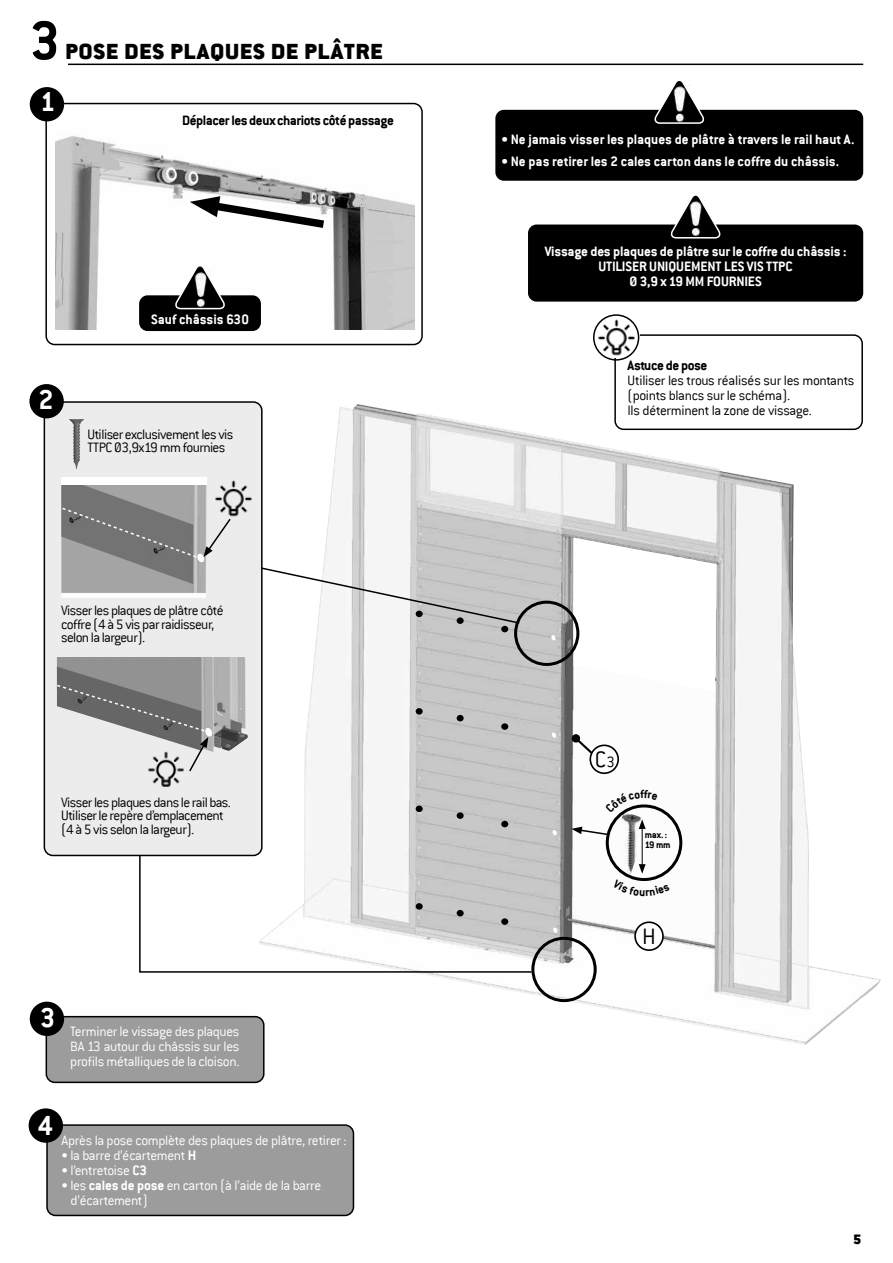
<style>
.page{position:relative;width:893px;height:1263px;background:#fff}
.page>*{position:absolute;margin:0;border:0;box-sizing:border-box;transform-origin:0 0}
.t1{font:700 60px "Conduit ITC";color:#000}
.t2{font:700 30px "Conduit ITC";color:#fff}
.t3{font:300 24.6px "Conduit ITC";color:#000}
.t4{font:900 24px "Conduit ITC";letter-spacing:.04em;color:#000}
.t5{font:300 15px/13.5px "Conduit ITC";letter-spacing:-.03em;color:#000}
.t6{font:300 15px/15px "Conduit ITC";letter-spacing:-.025em;color:#fff;text-align:justify}
.t7{font:700 15px/15px "Conduit ITC";letter-spacing:-.01em;color:#fff;text-align:center}
.t8{font:700 15px "Conduit ITC";letter-spacing:-.03em;color:#000}
.t9{font:900 15px "Conduit ITC";color:#000}
.t10{font:700 10.5px/10.5px "Conduit ITC";letter-spacing:-.025em;color:#000}
.s1{font-weight:700}
.s2{font-size:16.35px}
</style>
<div class="page">
<img style="left:304px;top:404px;width:577px;height:641px">
<svg style="left:551px;top:635px;width:5px;height:6px"></svg>
<svg style="left:552px;top:732px;width:4px;height:6px"></svg>
<svg style="left:552px;top:830px;width:5px;height:6px"></svg>
<svg style="left:553px;top:927px;width:5px;height:6px"></svg>
<div style="left:501px;top:821px;width:7px;height:6px;background:#000;border-radius:50%"></div>
<div style="left:501px;top:723px;width:7px;height:7px;background:#000;border-radius:50%"></div>
<div style="left:501px;top:626px;width:7px;height:6px;background:#000;border-radius:50%"></div>
<div style="left:457px;top:812px;width:7px;height:7px;background:#000;border-radius:50%"></div>
<div style="left:457px;top:715px;width:7px;height:6px;background:#000;border-radius:50%"></div>
<div style="left:416px;top:805px;width:7px;height:7px;background:#000;border-radius:50%"></div>
<div style="left:416px;top:708px;width:7px;height:7px;background:#000;border-radius:50%"></div>
<div style="left:635px;top:922px;width:28px;height:28px;background:#fff;border-radius:50%"></div>
<div style="left:634px;top:921px;width:30px;height:30px;border:2px solid #000;border-radius:50%"></div>
<div style="left:46px;top:1017px;width:218px;height:65px;background:#9c9c9c;border-radius:9px"></div>
<div style="left:46px;top:1016px;width:219px;height:67px;border:2px solid #000;border-radius:9px"></div>
<div style="left:30px;top:1002px;width:34px;height:34px;background:#000;border-radius:50%"></div>
<div style="left:531px;top:937px;width:66px;height:65px;border:3px solid #000;border-radius:50%"></div>
<svg style="left:571px;top:827px;width:38px;height:9px"></svg>
<img style="left:614px;top:812px;width:35px;height:52px">
<div style="left:606px;top:804px;width:76px;height:77px;border:3px solid #000;border-radius:50%"></div>
<hr style="left:642px;top:826px;width:1px;height:40px;background:#000">
<svg style="left:639px;top:819px;width:7px;height:10px"></svg>
<div style="left:47px;top:1125px;width:306px;height:90px;background:#9c9c9c;border-radius:9px"></div>
<div style="left:46px;top:1124px;width:308px;height:92px;border:2px solid #000;border-radius:9px"></div>
<div style="left:29px;top:1108px;width:34px;height:35px;background:#000;border-radius:50%"></div>
<hr style="left:68px;top:64px;width:795px;height:1px;background:#000">
<div style="left:495px;top:110px;width:368px;height:71px;background:#000;border-radius:9px"></div>
<svg style="left:652px;top:81px;width:53px;height:43px"></svg>
<img style="left:669px;top:86px;width:21px;height:36px">
<div style="left:528px;top:225px;width:335px;height:77px;background:#000;border-radius:9px"></div>
<svg style="left:668px;top:195px;width:53px;height:44px"></svg>
<img style="left:685px;top:201px;width:21px;height:36px">
<div style="left:614px;top:334px;width:249px;height:96px;border:2px solid #000;border-radius:9px"></div>
<img style="left:594px;top:317px;width:45px;height:41px">
<div style="left:593px;top:314px;width:46px;height:47px;border:2px solid #000;border-radius:50%"></div>
<div style="left:514px;top:601px;width:65px;height:65px;border:3px solid #000;border-radius:50%"></div>
<svg style="left:138px;top:846px;width:395px;height:127px"></svg>
<div style="left:44px;top:402px;width:218px;height:453px;background:#ececec;border-radius:9px"></div>
<div style="left:44px;top:401px;width:219px;height:455px;border:2px solid #000;border-radius:9px"></div>
<img style="left:57px;top:657px;width:191px;height:95px">
<svg style="left:56px;top:667px;width:157px;height:105px"></svg>
<div style="left:29px;top:384px;width:35px;height:34px;background:#000;border-radius:50%"></div>
<img style="left:69px;top:419px;width:15px;height:51px">
<svg style="left:61px;top:477px;width:460px;height:148px"></svg>
<div style="left:61px;top:477px;width:146px;height:7px;background:#fff"></div>
<img style="left:210px;top:478px;width:46px;height:40px">
<img style="left:143px;top:749px;width:46px;height:37px">
<div style="left:45px;top:103px;width:378px;height:242px;border:2px solid #000;border-radius:9px"></div>
<img style="left:56px;top:111px;width:358px;height:218px">
<svg style="left:190px;top:196px;width:142px;height:37px"></svg>
<div style="left:30px;top:87px;width:34px;height:34px;background:#000;border-radius:50%"></div>
<svg style="left:571px;top:734px;width:30px;height:27px"></svg>
<div style="left:590px;top:745px;width:28px;height:28px;background:#fff;border-radius:50%"></div>
<div style="left:589px;top:744px;width:30px;height:30px;border:2px solid #000;border-radius:50%"></div>
<div style="left:139px;top:295px;width:122px;height:36px;background:#000;border-radius:9px"></div>
<svg style="left:173px;top:265px;width:52px;height:45px"></svg>
<img style="left:190px;top:271px;width:21px;height:37px">
<svg style="left:605px;top:790px;width:52px;height:22px"></svg>
<svg style="left:613px;top:864px;width:57px;height:32px"></svg>
<h1 class="t1" style="left:30px;top:5px;width:32px">3</h1>
<h3 class="t4" style="left:65px;top:37px;width:319px">POSE DES PLAQUES DE PLÂTRE</h3>
<h2 class="t2" style="left:40px;top:84px;width:17px">1</h2>
<p class="t8" style="left:182px;top:111px;width:213px">Déplacer les deux chariots côté passage</p>
<h2 class="t2" style="left:39px;top:382px;width:17px">2</h2>
<p class="t7" style="left:151px;top:312px;width:99px">Sauf châssis 630</p>
<p class="t5" style="left:88px;top:427px;width:148px">Utiliser exclusivement les vis<br>TTPC Ø3,9x19 mm fournies</p>
<p class="t5" style="left:61px;top:604px;width:164px">Visser les plaques de plâtre côté coffre (4 à 5 vis par raidisseur, selon la largeur).</p>
<p class="t5" style="left:61px;top:795px;width:171px">Visser les plaques dans le rail bas.<br>Utiliser le repère d’emplacement (4 à 5 vis selon la largeur).</p>
<h2 class="t2" style="left:40px;top:1000px;width:17px">3</h2>
<p class="t6" style="left:70px;top:1024px;width:171px">Terminer le vissage des plaques BA 13 autour du châssis sur les profils métalliques de la cloison.</p>
<h2 class="t2" style="left:38px;top:1108px;width:17px">4</h2>
<p class="t6" style="left:62px;top:1133px;width:286px">Après la pose complète des plaques de plâtre, retirer :</p>
<p class="t6" style="left:62px;top:1148px;width:136px">• la barre d’écartement <span class="s1">H</span></p>
<p class="t6" style="left:62px;top:1163px;width:87px">• l’entretoise <span class="s1">C3</span></p>
<p class="t6" style="left:71px;top:1178px;width:252px;text-indent:-9px">• les <span class="s1">cales de pose</span> en carton (à l’aide de la barre d’écartement)</p>
<p class="t7" style="left:502px;top:132px;width:354px">• Ne jamais visser les plaques de plâtre à travers le rail haut A.</p>
<p class="t7" style="left:502px;top:154px;width:339px">• Ne pas retirer les 2 cales carton dans le coffre du châssis.</p>
<p class="t7" style="left:545px;top:243px;width:303px">Vissage des plaques de plâtre sur le coffre du châssis :<br>UTILISER UNIQUEMENT LES VIS TTPC<br>Ø 3,9 x 19 MM FOURNIES</p>
<p class="t8" style="left:628px;top:356px;width:81px">Astuce de pose</p>
<p class="t5" style="left:628px;top:373px;width:228px;line-height:15px">Utiliser les trous réalisés sur les montants (points blancs sur le schéma).<br>Ils déterminent la zone de vissage.</p>
<h3 class="t3" style="left:595px;top:746px;width:21px">C<span class="s2">3</span></h3>
<p class="t10" style="left:645px;top:829px;width:27px">max. :<br>19 mm</p>
<h3 class="t3" style="left:642px;top:923px;width:15px">H</h3>
<p class="t9" style="left:853px;top:1230px;width:10px">5</p>
</div>
